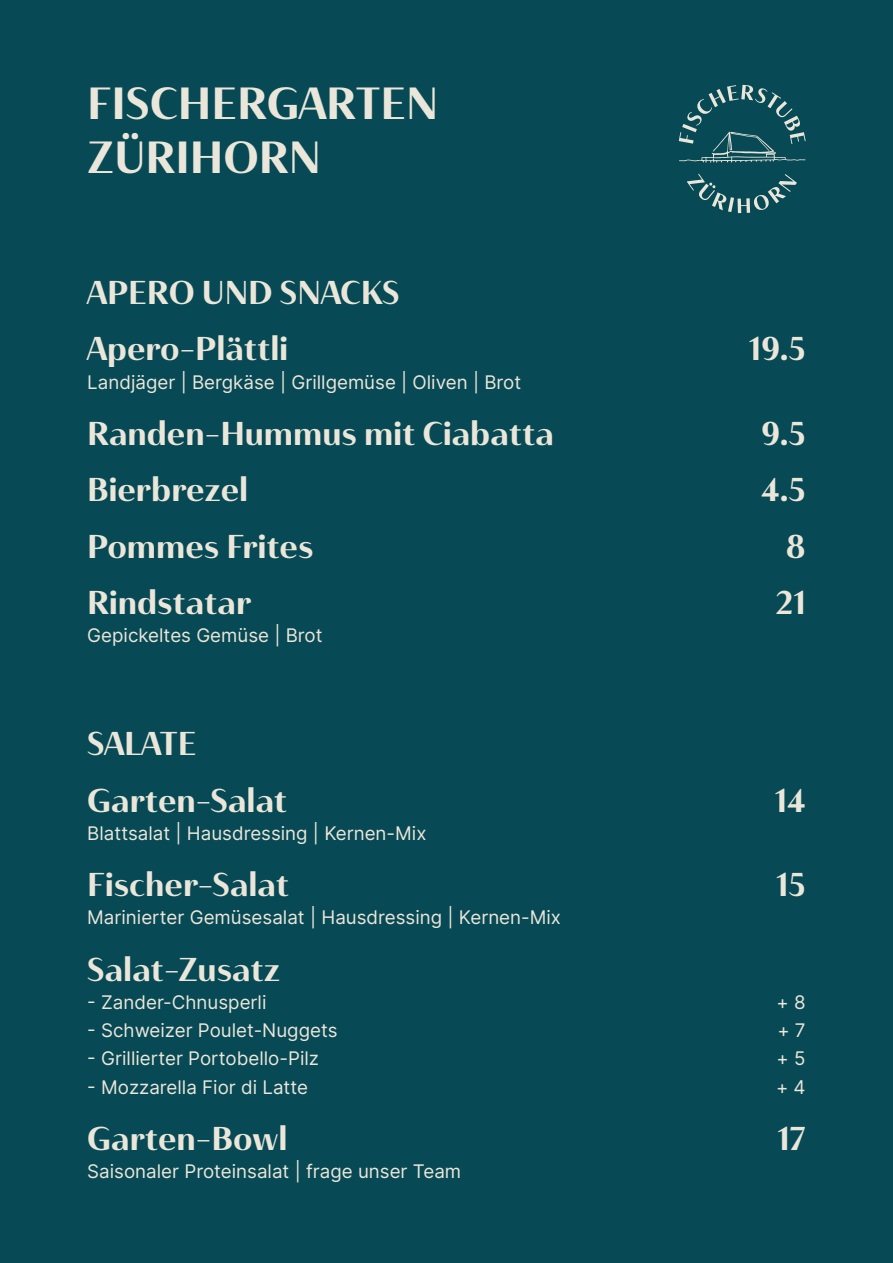
<style>
.page{position:relative;width:893px;height:1263px;background:#074954}
.page>*{position:absolute;margin:0;border:0;box-sizing:border-box;transform-origin:0 0}
.t1{font:45px/54px "Haboro Contrast Nor Bol";color:#eae6da}
.t2{font:33px/56.4px "Haboro Contrast Nor Bol";color:#eae6da}
.t3{font:18.75px "Inter";color:#eae6da}
</style>
<div class="page">
<svg style="left:687px;top:174px;width:110px;height:39px"></svg>
<svg style="left:679px;top:85px;width:127px;height:78px"></svg>
<h1 class="t1" style="left:87px;top:75px;width:352px">FISCHERGARTEN<br>ZÜRIHORN</h1>
<h2 class="t2" style="left:87px;top:264px;width:314px">APERO UND SNACKS<br>Apero-Plättli</h2>
<h2 class="t2" style="left:749px;top:320px;width:58px">19.5</h2>
<p class="t3" style="left:87px;top:368px;width:435px">Landjäger | Bergkäse | Grillgemüse | Oliven | Brot</p>
<h2 class="t2" style="left:87px;top:405px;width:468px">Randen-Hummus mit Ciabatta</h2>
<h2 class="t2" style="left:761px;top:405px;width:46px">9.5</h2>
<h2 class="t2" style="left:87px;top:461px;width:163px">Bierbrezel</h2>
<h2 class="t2" style="left:761px;top:461px;width:46px">4.5</h2>
<h2 class="t2" style="left:87px;top:518px;width:228px">Pommes Frites</h2>
<h2 class="t2" style="left:786px;top:518px;width:21px">8</h2>
<h2 class="t2" style="left:87px;top:574px;width:165px">Rindstatar</h2>
<h2 class="t2" style="left:775px;top:574px;width:32px">21</h2>
<p class="t3" style="left:87px;top:622px;width:237px">Gepickeltes Gemüse | Brot</p>
<h2 class="t2" style="left:87px;top:715px;width:202px">SALATE<br>Garten-Salat</h2>
<h2 class="t2" style="left:775px;top:772px;width:32px">14</h2>
<p class="t3" style="left:87px;top:819px;width:341px">Blattsalat | Hausdressing | Kernen-Mix</p>
<h2 class="t2" style="left:87px;top:856px;width:203px">Fischer-Salat</h2>
<h2 class="t2" style="left:776px;top:856px;width:31px">15</h2>
<p class="t3" style="left:87px;top:904px;width:475px">Marinierter Gemüsesalat | Hausdressing | Kernen-Mix</p>
<h2 class="t2" style="left:87px;top:941px;width:194px">Salat-Zusatz</h2>
<p class="t3" style="left:87px;top:989px;width:181px">- Zander-Chnusperli</p>
<p class="t3" style="left:776px;top:989px;width:31px">+ 8</p>
<p class="t3" style="left:87px;top:1017px;width:252px">- Schweizer Poulet-Nuggets</p>
<p class="t3" style="left:777px;top:1017px;width:30px">+ 7</p>
<p class="t3" style="left:87px;top:1045px;width:233px">- Grillierter Portobello-Pilz</p>
<p class="t3" style="left:777px;top:1045px;width:31px">+ 5</p>
<p class="t3" style="left:87px;top:1073px;width:222px">- Mozzarella Fior di Latte</p>
<p class="t3" style="left:776px;top:1073px;width:31px">+ 4</p>
<h2 class="t2" style="left:87px;top:1110px;width:202px">Garten-Bowl</h2>
<h2 class="t2" style="left:777px;top:1110px;width:30px">17</h2>
<p class="t3" style="left:87px;top:1158px;width:375px">Saisonaler Proteinsalat | frage unser Team</p>
</div>
